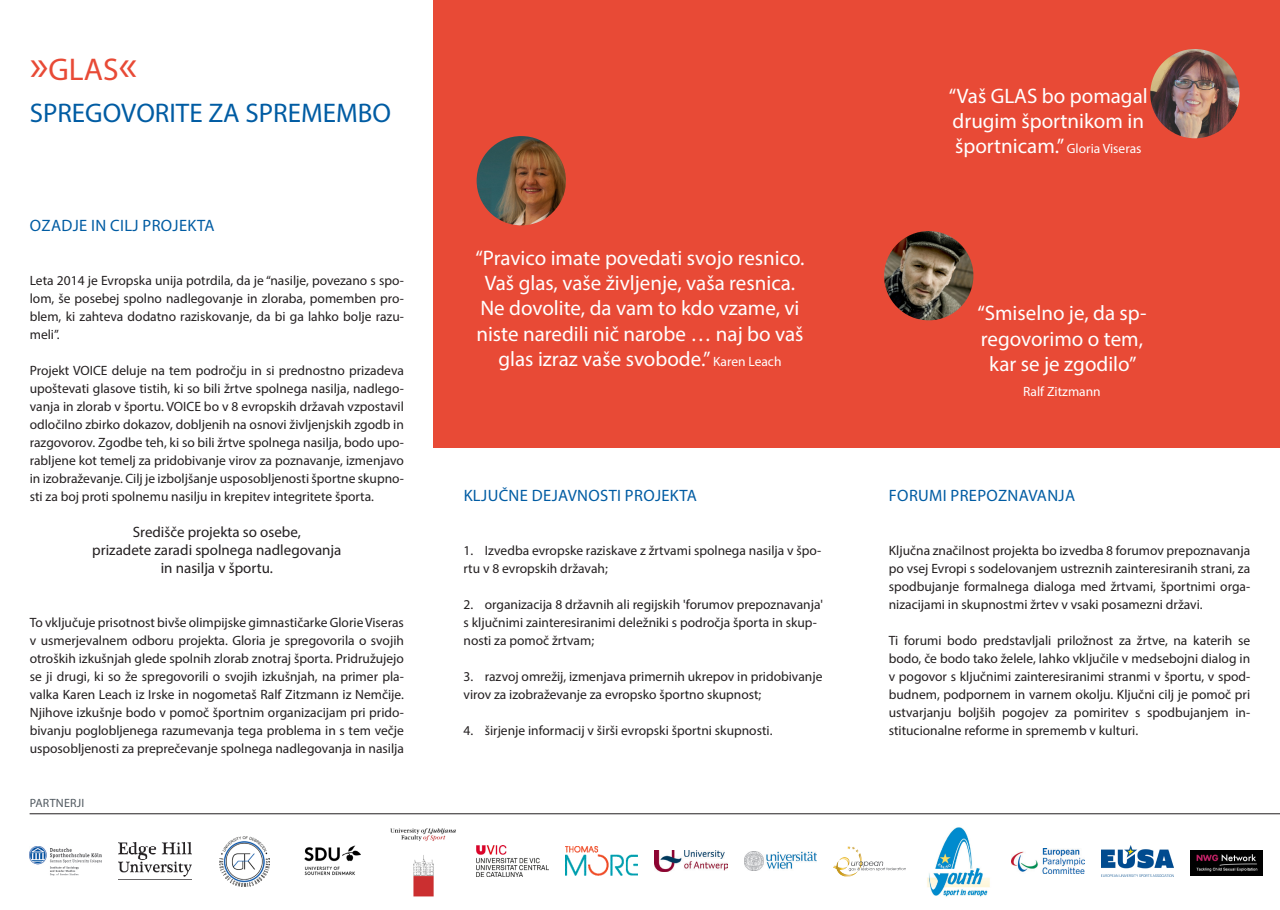
<style>
.page{position:relative;width:1280px;height:910px;background:#fff}
.page>*{position:absolute;margin:0;border:0;box-sizing:border-box;transform-origin:0 0}
.t1{font:31.5px "Myriad Pro";color:#e84a36}
.t2{font:27px "Myriad Pro";color:#015ca3}
.t3{font:21px/25.2px "Myriad Pro";color:#fff;text-align:center}
.t4{font:16.5px "Myriad Pro";letter-spacing:.02em;color:#015ca3}
.t5{font:15px/18px "Myriad Pro";color:#231f20;text-align:center}
.t6{font:13.5px/18px "Myriad Pro";color:#231f20;text-align:justify}
.t7{font:13.5px "Myriad Pro";color:#fff}
.t8{font:12px "Myriad Pro";letter-spacing:.02em;color:#515960}
.s1{font-size:45px}
.s2{font-size:13.5px}
.s3{font-size:21px}
</style>
<div class="page">
<div style="left:434px;top:0;width:846px;height:447px;background:#e84a36"></div>
<img style="left:30px;top:847px;width:72px;height:28px">
<img style="left:119px;top:842px;width:72px;height:38px">
<img style="left:219px;top:836px;width:50px;height:50px">
<img style="left:304px;top:845px;width:57px;height:31px">
<img style="left:390px;top:828px;width:66px;height:69px">
<img style="left:476px;top:845px;width:72px;height:32px">
<img style="left:565px;top:846px;width:73px;height:29px">
<img style="left:655px;top:850px;width:72px;height:22px">
<img style="left:744px;top:851px;width:72px;height:20px">
<img style="left:833px;top:846px;width:73px;height:30px">
<img style="left:927px;top:827px;width:63px;height:70px">
<img style="left:1012px;top:848px;width:72px;height:26px">
<hr style="left:30px;top:813px;width:1250px;height:1px;background:#231f20">
<img style="left:1101px;top:846px;width:72px;height:30px">
<img style="left:1190px;top:850px;width:73px;height:25px">
<img style="left:1150px;top:49px;width:89px;height:89px;border-radius:45px">
<img style="left:884px;top:231px;width:89px;height:89px;border-radius:45px">
<img style="left:477px;top:136px;width:89px;height:89px;border-radius:45px">
<p class="t1" style="left:30px;top:50px;width:109px"><span class="s1">»</span>GLAS<span class="s1">«</span></p>
<p class="t2" style="left:30px;top:96px;width:363px">SPREGOVORITE ZA SPREMEMBO</p>
<p class="t4" style="left:30px;top:215px;width:186px">OZADJE IN CILJ PROJEKTA</p>
<p class="t6" style="left:30px;top:271px;width:376px">Leta 2014 je Evropska unija potrdila, da je “nasilje, povezano s spo&shy;lom, še posebej spolno nadlegovanje in zloraba, pomemben pro&shy;blem, ki zahteva dodatno raziskovanje, da bi ga lahko bolje razu&shy;meli”.</p>
<p class="t6" style="left:30px;top:361px;width:376px">Projekt VOICE deluje na tem področju in si prednostno prizadeva upoštevati glasove tistih, ki so bili žrtve spolnega nasilja, nadlego&shy;vanja in zlorab v športu. VOICE bo v 8 evropskih državah vzpostavil odločilno zbirko dokazov, dobljenih na osnovi življenjskih zgodb in razgovorov. Zgodbe teh, ki so bili žrtve spolnega nasilja, bodo upo&shy;rabljene kot temelj za pridobivanje virov za poznavanje, izmenjavo in izobraževanje. Cilj je izboljšanje usposobljenosti športne skupno&shy;sti za boj proti spolnemu nasilju in krepitev integritete športa.</p>
<p class="t5" style="left:92px;top:523px;width:251px">Središče projekta so osebe,<br>prizadete zaradi spolnega nadlegovanja in nasilja v športu.</p>
<p class="t6" style="left:30px;top:613px;width:376px">To vključuje prisotnost bivše olimpijske gimnastičarke Glorie Viseras v usmerjevalnem odboru projekta. Gloria je spregovorila o svojih otroških izkušnjah glede spolnih zlorab znotraj športa. Pridružujejo se ji drugi, ki so že spregovorili o svojih izkušnjah, na primer pla&shy;valka Karen Leach iz Irske in nogometaš Ralf Zitzmann iz Nemčije.<br>Njihove izkušnje bodo v pomoč športnim organizacijam pri prido&shy;bivanju poglobljenega razumevanja tega problema in s tem večje usposobljenosti za preprečevanje spolnega nadlegovanja in nasilja</p>
<p class="t8" style="left:30px;top:795px;width:56px">PARTNERJI</p>
<p class="t3" style="left:475px;top:245px;width:331px">“Pravico imate povedati svojo resnico.<br>Vaš glas, vaše življenje, vaša resnica.<br>Ne dovolite, da vam to kdo vzame, vi niste naredili nič narobe … naj bo vaš glas izraz vaše svobode.” <span class="s2">Karen Leach</span></p>
<p class="t4" style="left:464px;top:485px;width:235px">KLJUČNE DEJAVNOSTI PROJEKTA</p>
<p class="t6" style="left:463px;top:541px;width:359px">1. Izvedba evropske raziskave z žrtvami spolnega nasilja v špo&shy;rtu v 8 evropskih državah;</p>
<p class="t6" style="left:463px;top:595px;width:361px;text-align:left">2. organizacija 8 državnih ali regijskih 'forumov prepoznavanja' s ključnimi zainteresiranimi deležniki s področja športa in skup&shy;nosti za pomoč žrtvam;</p>
<p class="t6" style="left:463px;top:667px;width:360px">3. razvoj omrežij, izmenjava primernih ukrepov in pridobivanje virov za izobraževanje za evropsko športno skupnost;</p>
<p class="t6" style="left:463px;top:721px;width:310px">4. širjenje informacij v širši evropski športni skupnosti.</p>
<p class="t3" style="left:949px;top:83px;width:200px;text-align:left">“Vaš GLAS bo pomagal drugim športnikom in</p>
<p class="t7" style="left:955px;top:140px;width:188px"><span class="s3">športnicam.”</span> Gloria Viseras</p>
<p class="t3" style="left:977px;top:300px;width:171px">“Smiselno je, da sp&shy;regovorimo o tem, kar se je zgodilo”</p>
<p class="t7" style="left:1023px;top:383px;width:79px">Ralf Zitzmann</p>
<p class="t4" style="left:889px;top:485px;width:188px">FORUMI PREPOZNAVANJA</p>
<p class="t6" style="left:889px;top:541px;width:363px">Ključna značilnost projekta bo izvedba 8 forumov prepoznavanja po vsej Evropi s sodelovanjem ustreznih zainteresiranih strani, za spodbujanje formalnega dialoga med žrtvami, športnimi orga&shy;nizacijami in skupnostmi žrtev v vsaki posamezni državi.</p>
<p class="t6" style="left:889px;top:631px;width:363px">Ti forumi bodo predstavljali priložnost za žrtve, na katerih se bodo, če bodo tako želele, lahko vključile v medsebojni dialog in v pogovor s ključnimi zainteresiranimi stranmi v športu, v spod&shy;budnem, podpornem in varnem okolju. Ključni cilj je pomoč pri ustvarjanju boljših pogojev za pomiritev s spodbujanjem in&shy;stitucionalne reforme in sprememb v kulturi.</p>
</div>
